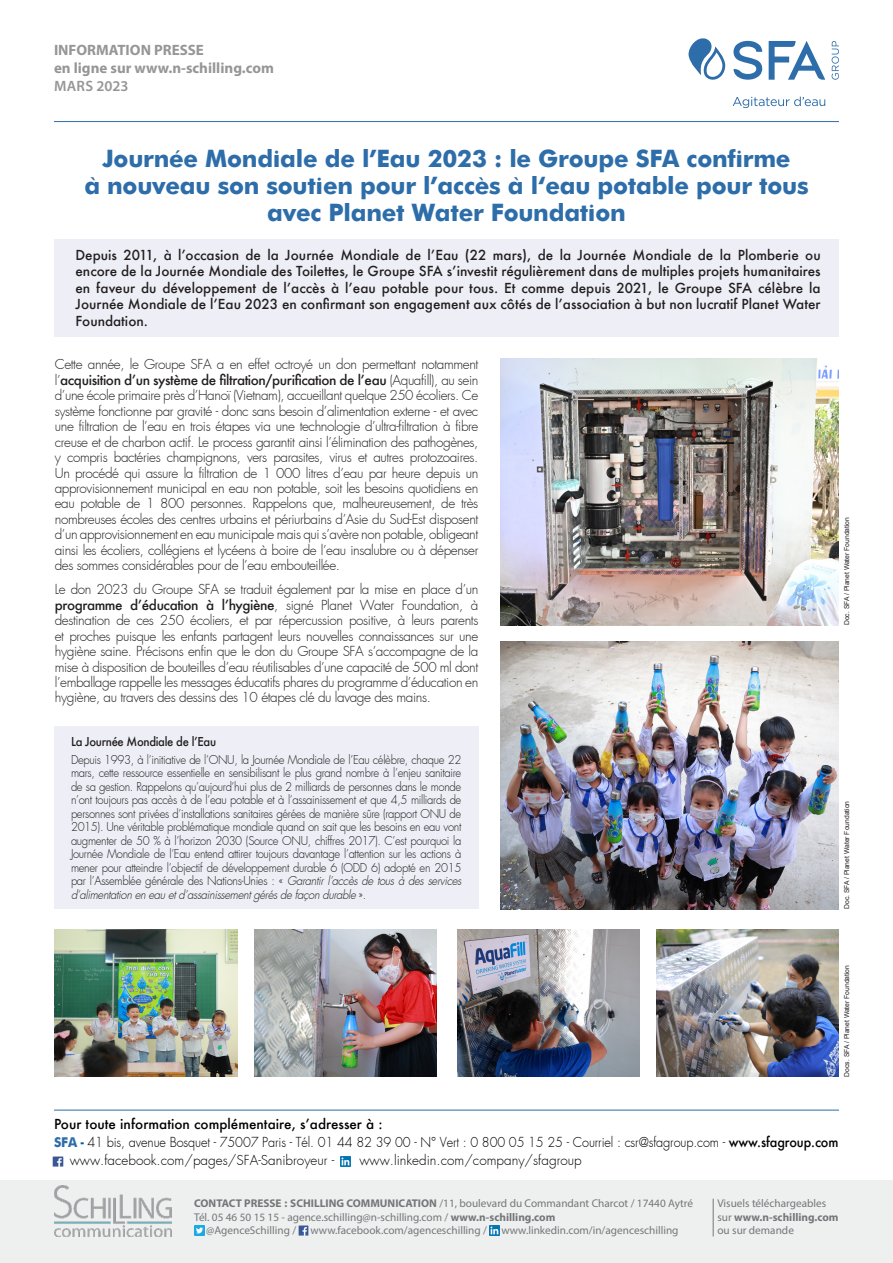
<style>
.page{position:relative;width:893px;height:1263px;background:#fff}
.page>*{position:absolute;margin:0;border:0;box-sizing:border-box;transform-origin:0 0}
.t1{font:700 24px "Futura";letter-spacing:-.01em;color:#2d6da9}
.t2{font:700 15px "Myriad Pro";color:#979595}
.t3{font:600 15px "Myriad Pro";letter-spacing:.005em;color:#979595}
.t4{font:300 13.5px/15.5px "Futura";letter-spacing:-.03em;color:#231f20;text-align:justify}
.t5{font:500 13.5px/16.5px "Futura";color:#231f20;text-align:justify}
.t6{font:300 13.5px "Futura";letter-spacing:-.01em;color:#000;scale:.94 1}
.t7{font:300 13.5px "Futura";letter-spacing:-.01em;color:#000}
.t8{font:500 13.5px "Futura";color:#000}
.t9{font:300 12px/13.5px "Futura";letter-spacing:-.03em;color:#231f20;scale:.94 1}
.t10{font:500 12px "Futura";letter-spacing:-.03em;color:#231f20;scale:.94 1}
.t11{font:11.25px "Myriad Pro";color:#747779}
.t12{font:700 11.25px "Myriad Pro";color:#747779}
.t13{font:6.75px "Arial";color:#231f20}
.s1{font-weight:500}
.s2{font-style:italic}
.s3{font-weight:700;color:#2d6da9}
.s4{font-weight:800;font-stretch:condensed;color:#005daa}
.s5{font-weight:700}
.s6{font-weight:400}
</style>
<div class="page">
<div style="left:55px;top:240px;width:784px;height:97px;background:#eeeff6"></div>
<div style="left:0;top:1180px;width:893px;height:83px;background:#eeefef"></div>
<hr style="left:54px;top:121px;width:785px;height:1px;background:#2d6da9">
<hr style="left:54px;top:1110px;width:785px;height:1px;background:#2d6da9">
<img style="left:55px;top:1186px;width:117px;height:50px">
<hr style="left:713px;top:1199px;width:1px;height:37px;background:#747779">
<svg style="left:195px;top:1225px;width:10px;height:11px"></svg>
<svg style="left:298px;top:1225px;width:11px;height:11px"></svg>
<svg style="left:489px;top:1225px;width:11px;height:11px"></svg>
<svg style="left:53px;top:1156px;width:11px;height:11px"></svg>
<svg style="left:340px;top:1156px;width:11px;height:11px"></svg>
<img style="left:55px;top:929px;width:182px;height:147px">
<img style="left:457px;top:929px;width:183px;height:147px">
<img style="left:254px;top:929px;width:183px;height:147px">
<img style="left:656px;top:929px;width:183px;height:147px">
<img style="left:500px;top:358px;width:339px;height:267px">
<img style="left:500px;top:642px;width:339px;height:267px">
<svg style="left:733px;top:97px;width:92px;height:11px"></svg>
<svg style="left:832px;top:41px;width:7px;height:39px"></svg>
<svg style="left:769px;top:41px;width:56px;height:39px"></svg>
<svg style="left:733px;top:41px;width:29px;height:39px"></svg>
<svg style="left:688px;top:38px;width:37px;height:42px"></svg>
<div style="left:54px;top:726px;width:424px;height:183px;background:#eeeff6"></div>
<p class="t2" style="left:54px;top:40px;width:151px">INFORMATION PRESSE</p>
<p class="t2" style="left:54px;top:58px;width:221px">en ligne sur www.n-schilling.com</p>
<p class="t3" style="left:54px;top:77px;width:76px">MARS 2023</p>
<p class="t1" style="left:102px;top:141px;width:690px">Journée Mondiale de l’Eau 2023 : le Groupe SFA confirme</p>
<p class="t1" style="left:84px;top:168px;width:726px">à nouveau son soutien pour l’accès à l‘eau potable pour tous</p>
<p class="t1" style="left:267px;top:195px;width:360px">avec Planet Water Foundation</p>
<p class="t5" style="left:75px;top:246px;width:747px">Depuis 2011, à l’occasion de la Journée Mondiale de l’Eau (22 mars), de la Journée Mondiale de la Plomberie ou encore de la Journée Mondiale des Toilettes, le Groupe SFA s’investit régulièrement dans de multiples projets humanitaires en faveur du développement de l’accès à l’eau potable pour tous. Et comme depuis 2021, le Groupe SFA célèbre la Journée Mondiale de l’Eau 2023 en confirmant son engagement aux côtés de l’association à but non lucratif Planet Water Foundation.</p>
<p class="t4" style="left:55px;top:357px;width:425px">Cette année, le Groupe SFA a en effet octroyé un don permettant notamment l’<span class="s1">acquisition d’un système de filtration/purification de l’eau</span> (Aquafill), au sein d’une école primaire près d’Hanoï (Vietnam), accueillant quelque 250 écoliers. Ce système fonctionne par gravité - donc sans besoin d’alimentation externe - et avec une filtration de l’eau en trois étapes via une technologie d’ultra-filtration à fibre creuse et de charbon actif. Le process garantit ainsi l’élimination des pathogènes, y compris bactéries champignons, vers parasites, virus et autres protozoaires.<br>Un procédé qui assure la filtration de 1 000 litres d’eau par heure depuis un approvisionnement municipal en eau non potable, soit les besoins quotidiens en eau potable de 1 800 personnes. Rappelons que, malheureusement, de très nombreuses écoles des centres urbains et périurbains d’Asie du Sud-Est disposent d’un approvisionnement en eau municipale mais qui s’avère non potable, obligeant ainsi les écoliers, collégiens et lycéens à boire de l’eau insalubre ou à dépenser des sommes considérables pour de l’eau embouteillée.</p>
<p class="t4" style="left:55px;top:582px;width:425px">Le don 2023 du Groupe SFA se traduit également par la mise en place d’un <span class="s1">programme d’éducation à l’hygiène</span>, signé Planet Water Foundation, à destination de ces 250 écoliers, et par répercussion positive, à leurs parents et proches puisque les enfants partagent leurs nouvelles connaissances sur une hygiène saine. Précisons enfin que le don du Groupe SFA s’accompagne de la mise à disposition de bouteilles d’eau réutilisables d’une capacité de 500 ml dont l’emballage rappelle les messages éducatifs phares du programme d’éducation en hygiène, au travers des dessins des 10 étapes clé du lavage des mains.</p>
<p class="t10" style="left:71px;top:733px;width:156px">La Journée Mondiale de l’Eau</p>
<p class="t9" style="left:71px;top:753px;width:420px">Depuis 1993, à l’initiative de l’ONU, la Journée Mondiale de l’Eau célèbre, chaque 22 mars, cette ressource essentielle en sensibilisant le plus grand nombre à l’enjeu sanitaire de sa gestion. Rappelons qu’aujourd’hui plus de 2 milliards de personnes dans le monde n’ont toujours pas accès à de l’eau potable et à l’assainissement et que 4,5 milliards de personnes sont privées d’installations sanitaires gérées de manière sûre (rapport ONU de 2015). Une véritable problématique mondiale quand on sait que les besoins en eau vont augmenter de 50 % à l’horizon 2030 (Source ONU, chiffres 2017). C’est pourquoi la Journée Mondiale de l’Eau entend attirer toujours davantage l’attention sur les actions à mener pour atteindre l’objectif de développement durable 6 (ODD 6) adopté en 2015 par l’Assemblée générale des Nations-Unies : « <span class="s2">Garantir l’accès de tous à des services d’alimentationeneauetd’assainissementgérésdefaçondurable</span>» .</p>
<p class="t13" style="left:842px;top:625px;width:110px;rotate:-90deg">Doc. SFA / Planet Water Foundation</p>
<p class="t13" style="left:842px;top:909px;width:110px;rotate:-90deg">Doc. SFA / Planet Water Foundation</p>
<p class="t13" style="left:842px;top:1076px;width:113px;rotate:-90deg">Docs. SFA / Planet Water Foundation</p>
<p class="t8" style="left:54px;top:1115px;width:330px">Pour toute information complémentaire, s’adresser à :</p>
<p class="t6" style="left:54px;top:1133px;width:836px"><span class="s3">SFA</span> <span class="s4">-</span> 41 bis, avenue Bosquet - 75007 Paris - Tél. 01 44 82 39 00 - N° Vert : 0 800 05 15 25 - Courriel : csr@sfagroup.com - <span class="s1">www.sfagroup.com</span></p>
<p class="t7" style="left:70px;top:1151px;width:266px">www.facebook.com/pages/SFA-Sanibroyeur -</p>
<p class="t7" style="left:359px;top:1151px;width:224px">www.linkedin.com/company/sfagroup</p>
<p class="t11" style="left:194px;top:1196px;width:500px"><span class="s5">CONTACT PRESSE : SCHILLING COMMUNICATION</span> /11, boulevard du Commandant Charcot / 17440 Aytré</p>
<p class="t11" style="left:194px;top:1210px;width:363px">Tél. 05 46 50 15 15 - agence.schilling@n-schilling.com / <span class="s5">www.n-schilling.com</span></p>
<p class="t11" style="left:206px;top:1223px;width:92px">@AgenceSchilling /</p>
<p class="t11" style="left:311px;top:1223px;width:178px">www.facebook.com/agenceschilling /</p>
<p class="t11" style="left:501px;top:1223px;width:179px">www.linkedin.com/in/agenceschilling</p>
<p class="t11" style="left:717px;top:1196px;width:110px">Visuels téléchargeables</p>
<p class="t12" style="left:717px;top:1209px;width:123px"><span class="s6">sur</span> www.n-schilling.com</p>
<p class="t11" style="left:717px;top:1223px;width:78px">ou sur demande</p>
</div>
